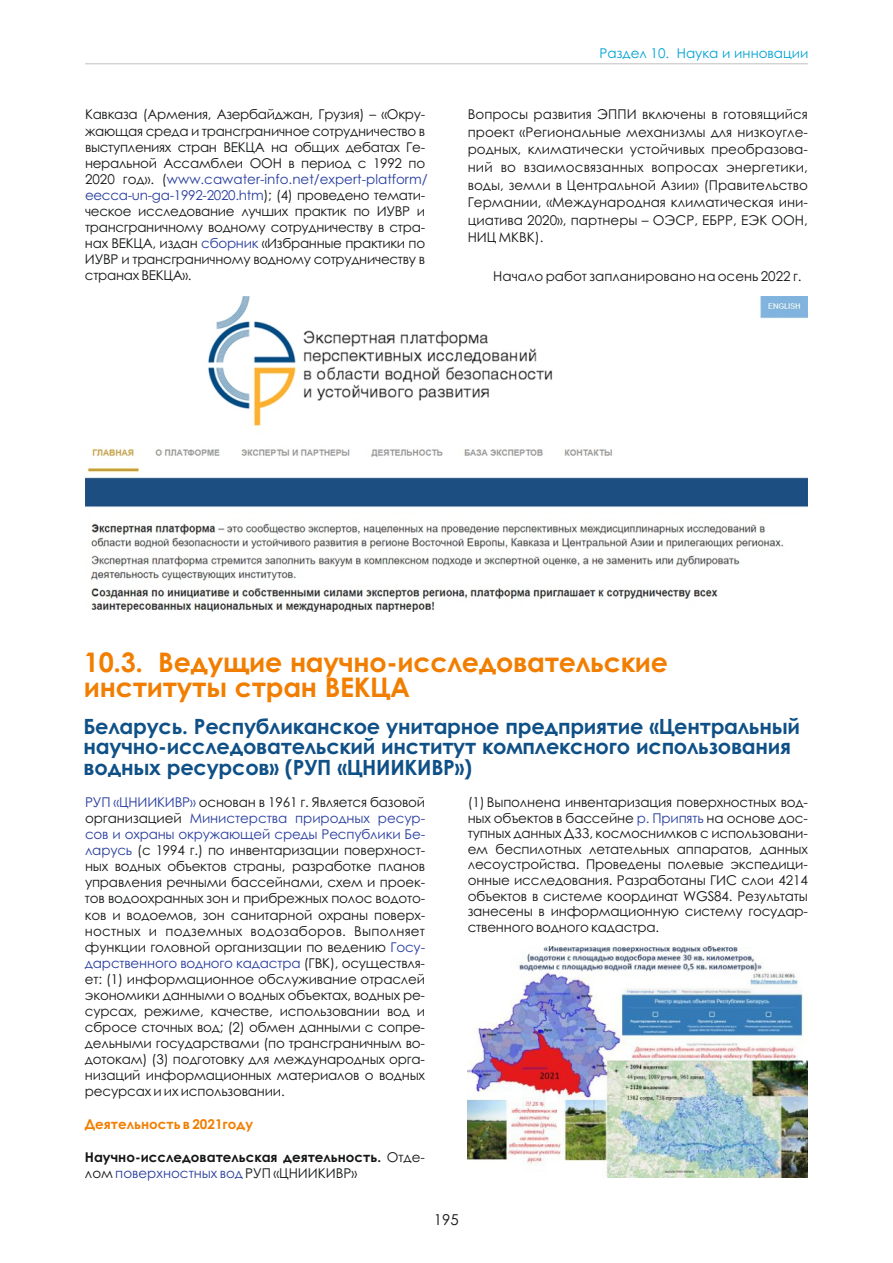
<style>
.page{position:relative;width:893px;height:1263px;background:#fff}
.page>*{position:absolute;margin:0;border:0;box-sizing:border-box;transform-origin:0 0}
.t1{font:700 27px/24.6px "Century Gothic";letter-spacing:-.01em;color:#f27e00}
.t2{font:700 21px/20.4px "Century Gothic";letter-spacing:-.015em;color:#0f5087}
.t3{font:15px "Century Gothic";color:#151616}
.t4{font:13.5px/16px "Century Gothic";letter-spacing:-.02em;color:#151616;text-align:justify}
.t5{font:700 13.5px/16px "Century Gothic";color:#151616}
.t6{font:13.5px "Century Gothic";color:#151616}
.t7{font:13.5px "Century Gothic";color:#00a3d4}
.t8{font:700 13.5px "Century Gothic";color:#f27e00}
.s1{color:#283d9e}
.s2{font-weight:400}
.s3{font-weight:400;color:#283d9e}
</style>
<div class="page">
<hr style="left:85px;top:63px;width:723px;height:1px;background:#c5c5c5">
<img style="left:85px;top:296px;width:723px;height:316px">
<img style="left:468px;top:946px;width:340px;height:232px">
<p class="t7" style="left:600px;top:48px;width:211px">Раздел 10. Наука и инновации</p>
<p class="t4" style="left:85px;top:108px;width:344px;text-align:left">Кавказа (Армения, Азербайджан, Грузия) – «Окру&shy;жающая среда и трансграничное сотрудничество в выступлениях стран ВЕКЦА на общих дебатах Ге&shy;неральной Ассамблеи ООН в период с 1992 по 2020 год». (<span class="s1">www.cawater-info.net/expert-platform/ eecca-un-ga-1992-2020.htm</span>); (4) проведено темати&shy;ческое исследование лучших практик по ИУВР и трансграничному водному сотрудничеству в стра&shy;нах ВЕКЦА, издан <span class="s1">сборник</span> «Избранные практики по ИУВР и трансграничному водному сотрудничеству в странах ВЕКЦА».</p>
<p class="t4" style="left:468px;top:107px;width:342px;line-height:17.5px">Вопросы развития ЭППИ включены в готовящийся проект «Региональные механизмы для низкоугле&shy;родных, климатически устойчивых преобразова&shy;ний во взаимосвязанных вопросах энергетики, воды, земли в Центральной Азии» (Правительство Германии, «Международная климатическая ини&shy;циатива 2020», партнеры – ОЭСР, ЕБРР, ЕЭК ООН, НИЦ МКВК).</p>
<p class="t6" style="left:493px;top:271px;width:310px">Начало работ запланировано на осень 2022 г.</p>
<h1 class="t1" style="left:84px;top:652px;width:586px">10.3. Ведущие научно-исследовательские институты стран ВЕКЦА</h1>
<h2 class="t2" style="left:84px;top:718px;width:718px">Беларусь. Республиканское унитарное предприятие «Центральный научно-исследовательский институт комплексного использования водных ресурсов» (РУП «ЦНИИКИВР»)</h2>
<p class="t4" style="left:85px;top:795px;width:342px"><span class="s1">РУП «ЦНИИКИВР»</span> основан в 1961 г. Является базовой организацией <span class="s1">Министерства природных ресур&shy;сов и охраны окружающей среды Республики Бе&shy;ларусь</span> (с 1994 г.) по инвентаризации поверхност&shy;ных водных объектов страны, разработке планов управления речными бассейнами, схем и проек&shy;тов водоохранных зон и прибрежных полос водото&shy;ков и водоемов, зон санитарной охраны поверх&shy;ностных и подземных водозаборов. Выполняет функции головной организации по ведению <span class="s1">Госу&shy;дарственного водного кадастра</span> (ГВК), осуществля&shy;ет: (1) информационное обслуживание отраслей экономики данными о водных объектах, водных ре&shy;сурсах, режиме, качестве, использовании вод и сбросе сточных вод; (2) обмен данными с сопре&shy;дельными государствами (по трансграничным во&shy;дотокам) (3) подготовку для международных орга&shy;низаций информационных материалов о водных ресурсах и их использовании.</p>
<p class="t8" style="left:85px;top:1119px;width:170px">Деятельность в 2021году</p>
<p class="t5" style="left:85px;top:1150px;width:342px">Научно-исследовательская деятельность. <span class="s2">Отде&shy;лом</span> <span class="s3">поверхностных вод</span> <span class="s2">РУП «ЦНИИКИВР»</span></p>
<p class="t4" style="left:468px;top:795px;width:342px;line-height:15.6px">(1) Выполнена инвентаризация поверхностных вод&shy;ных объектов в бассейне <span class="s1">р. Припять</span> на основе дос&shy;тупных данных ДЗЗ, космоснимков с использовани&shy;ем беспилотных летательных аппаратов, данных лесоустройства. Проведены полевые экспедици&shy;онные исследования. Разработаны ГИС слои 4214 объектов в системе координат WGS84. Результаты занесены в информационную систему государ&shy;ственного водного кадастра.</p>
<p class="t3" style="left:434px;top:1213px;width:26px">195</p>
</div>
